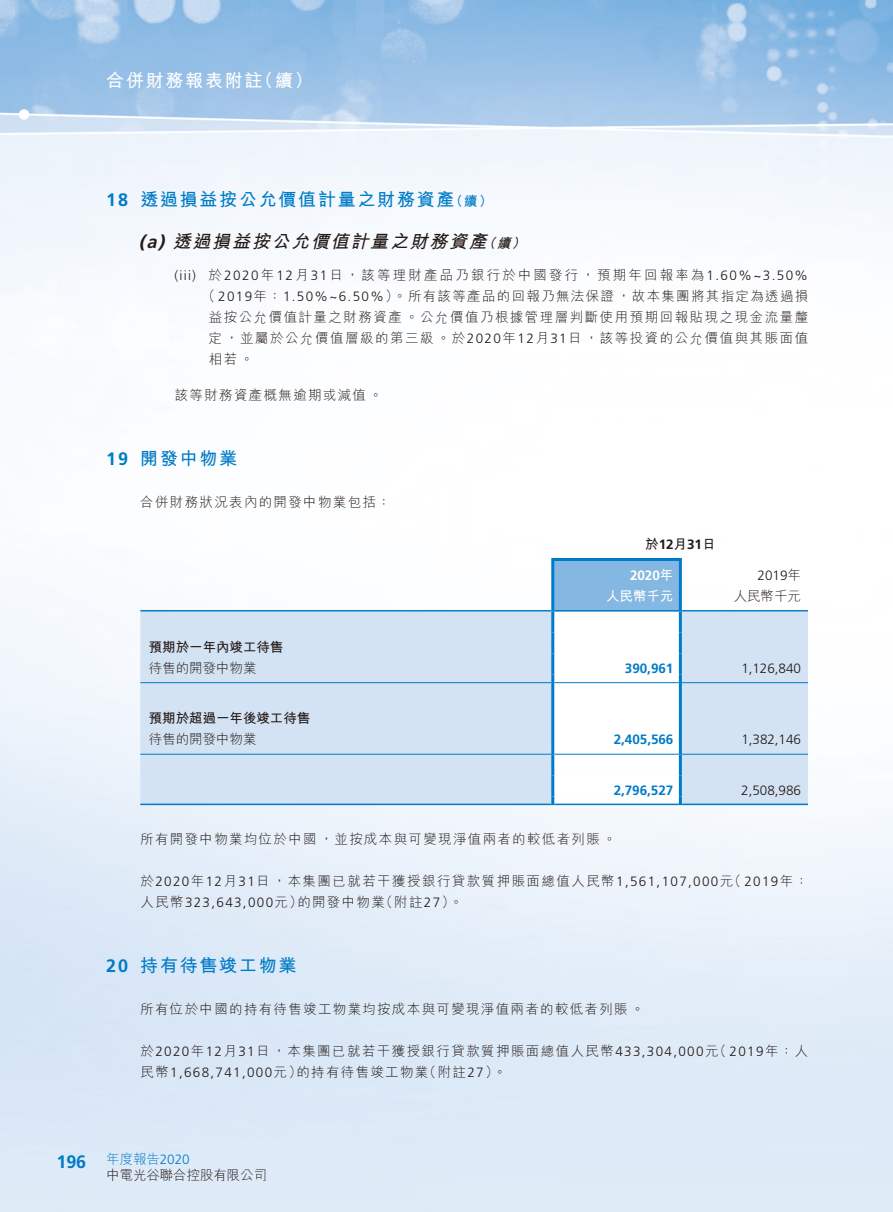
<style>
.page{position:relative;width:893px;height:1212px;background:#fff}
.page>*{position:absolute;margin:0;border:0;box-sizing:border-box;transform-origin:0 0}
.t1{font:700 18px "M Hei HK";letter-spacing:.095em;color:#007bc7}
.t2{font:italic 700 18px "M Hei HK";color:#231916}
.t3{font:700 18px "M Hei HK";letter-spacing:.095em;color:#fff}
.t4{font:700 18px "Frutiger LT Std";color:#007bc7}
.t5{font:300 13.5px/21px "M Hei HK";letter-spacing:.095em;color:#231916}
.t6{font:300 13.5px "M Hei HK";letter-spacing:.16em;color:#231916}
.t7{font:300 13.5px "Frutiger LT Std";letter-spacing:-.005em;color:#231916}
.t8{font:700 13.5px "Frutiger LT Std";letter-spacing:-.005em;color:#007bc7}
.t9{font:700 13.5px "M Hei HK";letter-spacing:-.005em;color:#231916}
.t10{font:300 13.5px/16.5px "M Hei HK";letter-spacing:-.01em;color:#231916}
.t11{font:300 13.5px "M Hei HK";letter-spacing:-.005em;color:#231916}
.t12{font:700 13.5px "Frutiger LT Std";color:#231916}
.t13{font:700 13.5px "Frutiger LT Std";color:#fff}
.t14{font:700 13.5px "M Hei HK";letter-spacing:-.005em;color:#fff}
.s1{font-family:"Frutiger LT Std"}
.s2{font-size:13.5px}
.s3{font-family:"M Hei HK"}
.s4{color:#007bc7}
.s5{font-family:"Frutiger LT Std";color:#007bc7}
</style>
<div class="page">
<img style="left:0;top:0;width:892px;height:1212px">
<div style="left:140px;top:611px;width:668px;height:192px;background:#d3e3f4"></div>
<hr style="left:551px;top:558px;width:131px;height:3px;background:#007bc7">
<svg style="left:551px;top:559px;width:131px;height:246px"></svg>
<hr style="left:140px;top:610px;width:411px;height:1px;background:#007bc7">
<hr style="left:554px;top:610px;width:125px;height:1px;background:#007bc7">
<hr style="left:682px;top:610px;width:126px;height:1px;background:#007bc7">
<hr style="left:140px;top:682px;width:411px;height:1px;background:#007bc7">
<hr style="left:554px;top:682px;width:125px;height:1px;background:#007bc7">
<hr style="left:682px;top:682px;width:126px;height:1px;background:#007bc7">
<hr style="left:140px;top:754px;width:411px;height:1px;background:#007bc7">
<hr style="left:554px;top:754px;width:125px;height:1px;background:#007bc7">
<hr style="left:682px;top:754px;width:126px;height:1px;background:#007bc7">
<hr style="left:140px;top:803px;width:411px;height:2px;background:#007bc7">
<hr style="left:554px;top:803px;width:125px;height:2px;background:#007bc7">
<hr style="left:682px;top:803px;width:126px;height:2px;background:#007bc7">
<h1 class="t3" style="left:106px;top:68px;width:208px">合併財務報表附註（續）</h1>
<h1 class="t1" style="left:106px;top:186px;width:388px"><span class="s1">18</span> 透過損益按公允價值計量之財務資產<span class="s2">（續）</span></h1>
<h1 class="t2" style="left:139px;top:228px;width:392px"><span class="s1">(a)</span> 透過損益按公允價值計量之財務資產<span class="s2">（續）</span></h1>
<p class="t6" style="left:174px;top:268px;width:635px"><span class="s1">(iii)</span> 於<span class="s1">2020</span>年<span class="s1">12</span>月<span class="s1">31</span>日，該等理財產品乃銀行於中國發行，預期年回報率為<span class="s1">1.60%~3.50%</span></p>
<p class="t5" style="left:202px;top:285px;width:608px">（ <span class="s1">2019</span>年：<span class="s1">1.50%~6.50%</span>）。所有該等產品的回報乃無法保證，故本集團將其指定為透過損</p>
<p class="t5" style="left:209px;top:306px;width:601px">益按公允價值計量之財務資產。公允價值乃根據管理層判斷使用預期回報貼現之現金流量釐</p>
<p class="t5" style="left:209px;top:327px;width:601px">定，並屬於公允價值層級的第三級。於<span class="s1">2020</span>年<span class="s1">12</span>月<span class="s1">31</span>日，該等投資的公允價值與其賬面值</p>
<p class="t5" style="left:209px;top:348px;width:46px">相若。</p>
<p class="t5" style="left:175px;top:384px;width:209px">該等財務資產概無逾期或減值。</p>
<h1 class="t1" style="left:106px;top:445px;width:133px"><span class="s1">19</span> 開發中物業</h1>
<p class="t5" style="left:140px;top:492px;width:252px">合併財務狀況表內的開發中物業包括：</p>
<p class="t12" style="left:645px;top:537px;width:72px"><span class="s3">於</span>12<span class="s3">月</span>31<span class="s3">日</span></p>
<p class="t13" style="left:630px;top:568px;width:45px">2020<span class="s3">年</span></p>
<p class="t7" style="left:758px;top:568px;width:45px">2019<span class="s3">年</span></p>
<p class="t14" style="left:606px;top:586px;width:69px">人民幣千元</p>
<p class="t5" style="left:734px;top:586px;width:69px">人民幣千元</p>
<p class="t9" style="left:149px;top:637px;width:136px">預期於一年內竣工待售</p>
<p class="t11" style="left:149px;top:661px;width:109px">待售的開發中物業</p>
<p class="t8" style="left:625px;top:660px;width:50px">390,961</p>
<p class="t7" style="left:741px;top:660px;width:61px">1,126,840</p>
<p class="t9" style="left:149px;top:708px;width:163px">預期於超過一年後竣工待售</p>
<p class="t11" style="left:149px;top:732px;width:109px">待售的開發中物業</p>
<p class="t8" style="left:614px;top:732px;width:61px">2,405,566</p>
<p class="t7" style="left:741px;top:732px;width:61px">1,382,146</p>
<p class="t8" style="left:614px;top:782px;width:61px">2,796,527</p>
<p class="t7" style="left:741px;top:782px;width:61px">2,508,986</p>
<p class="t5" style="left:140px;top:828px;width:477px">所有開發中物業均位於中國，並按成本與可變現淨值兩者的較低者列賬。</p>
<p class="t5" style="left:140px;top:870px;width:669px">於<span class="s1">2020</span>年<span class="s1">12</span>月<span class="s1">31</span>日，本集團已就若干獲授銀行貸款質押賬面總值人民幣<span class="s1">1,561,107,000</span>元（ <span class="s1">2019</span>年：人民幣<span class="s1">323,643,000</span>元）的開發中物業（附註<span class="s1">27</span>）。</p>
<h1 class="t1" style="left:106px;top:952px;width:192px"><span class="s1">20</span> 持有待售竣工物業</h1>
<p class="t5" style="left:140px;top:999px;width:505px">所有位於中國的持有待售竣工物業均按成本與可變現淨值兩者的較低者列賬。</p>
<p class="t5" style="left:140px;top:1041px;width:669px">於<span class="s1">2020</span>年<span class="s1">12</span>月<span class="s1">31</span>日，本集團已就若干獲授銀行貸款質押賬面總值人民幣<span class="s1">433,304,000</span>元（ <span class="s1">2019</span>年：人民幣<span class="s1">1,668,741,000</span>元）的持有待售竣工物業（附註<span class="s1">27</span>）。</p>
<h1 class="t4" style="left:57px;top:1151px;width:31px">196</h1>
<p class="t10" style="left:106px;top:1150px;width:162px"><span class="s4">年度報告</span><span class="s5">2020<br></span>中電光谷聯合控股有限公司</p>
</div>
